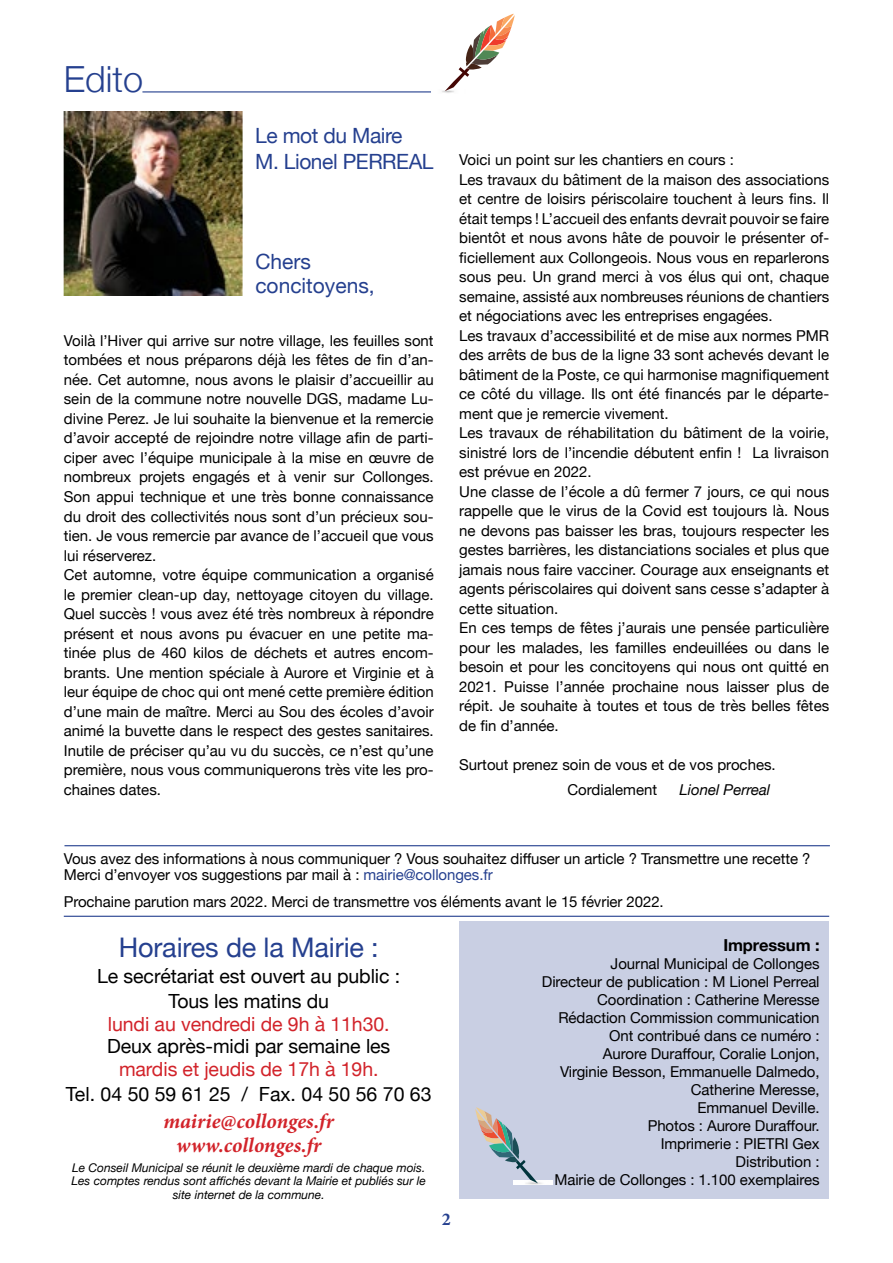
<style>
.page{position:relative;width:893px;height:1263px;background:#fff}
.page>*{position:absolute;margin:0;border:0;box-sizing:border-box;transform-origin:0 0}
.t1{font:300 36px "Helvetica Neue";color:#25408f}
.t2{font:27px "Helvetica Neue";letter-spacing:-.005em;color:#25408f}
.t3{font:italic 700 21px/24px "Minion Pro";color:#d2232a;text-align:center}
.t4{font:21px/25.2px "Helvetica Neue";letter-spacing:-.02em;color:#25408f}
.t5{font:21px/24px "Helvetica Neue";color:#25408f}
.t6{font:19.5px/25.5px "Helvetica Neue";letter-spacing:-.005em;color:#000;text-align:center}
.t7{font:19.5px "Helvetica Neue";letter-spacing:-.005em;color:#d2232a}
.t8{font:700 18px "Minion Pro";color:#25408f}
.t9{font:700 16.5px "Helvetica Neue";letter-spacing:-.005em;color:#000}
.t10{font:15px/19.5px "Helvetica Neue";color:#000}
.t11{font:italic 15px "Helvetica Neue";color:#000}
.t12{font:italic 12px/13.5px "Helvetica Neue";color:#000;text-align:center}
.s1{color:#25408f}
</style>
<div class="page">
<hr style="left:142px;top:91px;width:301px;height:1px;background:#25408f">
<img style="left:431px;top:90px;width:23px;height:3px">
<svg style="left:445px;top:14px;width:70px;height:77px"></svg>
<img style="left:65px;top:112px;width:176px;height:184px">
<div style="left:459px;top:922px;width:370px;height:277px;background:#c9cfe3"></div>
<img style="left:514px;top:1180px;width:39px;height:5px">
<svg style="left:475px;top:1107px;width:63px;height:76px"></svg>
<hr style="left:64px;top:916px;width:765px;height:1px;background:#25408f">
<hr style="left:64px;top:845px;width:766px;height:1px;background:#25408f">
<h1 class="t1" style="left:64px;top:50px;width:81px">Edito</h1>
<h3 class="t4" style="left:255px;top:124px;width:180px">Le mot du Maire<br>M. Lionel PERREAL</h3>
<h3 class="t5" style="left:255px;top:251px;width:121px">Chers concitoyens,</h3>
<p class="t10" style="left:64px;top:332px;width:371px">Voilà l’Hiver qui arrive sur notre village, les feuilles sont tombées et nous préparons déjà les fêtes de fin d’an&shy;née. Cet automne, nous avons le plaisir d’accueillir au sein de la commune notre nouvelle DGS, madame Lu&shy;divine Perez. Je lui souhaite la bienvenue et la remercie d’avoir accepté de rejoindre notre village afin de parti&shy;ciper avec l’équipe municipale à la mise en œuvre de nombreux projets engagés et à venir sur Collonges.<br>Son appui technique et une très bonne connaissance du droit des collectivités nous sont d’un précieux sou&shy;tien. Je vous remercie par avance de l’accueil que vous lui réserverez.<br>Cet automne, votre équipe communication a organisé le premier clean-up day, nettoyage citoyen du village.<br>Quel succès ! vous avez été très nombreux à répondre présent et nous avons pu évacuer en une petite ma&shy;tinée plus de 460 kilos de déchets et autres encom&shy;brants. Une mention spéciale à Aurore et Virginie et à leur équipe de choc qui ont mené cette première édition d’une main de maître. Merci au Sou des écoles d’avoir animé la buvette dans le respect des gestes sanitaires.<br>Inutile de préciser qu’au vu du succès, ce n’est qu’une première, nous vous communiquerons très vite les pro&shy;chaines dates.</p>
<p class="t10" style="left:459px;top:151px;width:371px">Voici un point sur les chantiers en cours :<br>Les travaux du bâtiment de la maison des associations et centre de loisirs périscolaire touchent à leurs fins. Il était temps ! L’accueil des enfants devrait pouvoir se faire bientôt et nous avons hâte de pouvoir le présenter of&shy;ficiellement aux Collongeois. Nous vous en reparlerons sous peu. Un grand merci à vos élus qui ont, chaque semaine, assisté aux nombreuses réunions de chantiers et négociations avec les entreprises engagées.<br>Les travaux d’accessibilité et de mise aux normes PMR des arrêts de bus de la ligne 33 sont achevés devant le bâtiment de la Poste, ce qui harmonise magnifiquement ce côté du village. Ils ont été financés par le départe&shy;ment que je remercie vivement.<br>Les travaux de réhabilitation du bâtiment de la voirie, sinistré lors de l’incendie débutent enfin ! La livraison est prévue en 2022.<br>Une classe de l’école a dû fermer 7 jours, ce qui nous rappelle que le virus de la Covid est toujours là. Nous ne devons pas baisser les bras, toujours respecter les gestes barrières, les distanciations sociales et plus que jamais nous faire vacciner. Courage aux enseignants et agents périscolaires qui doivent sans cesse s’adapter à cette situation.<br>En ces temps de fêtes j’aurais une pensée particulière pour les malades, les familles endeuillées ou dans le besoin et pour les concitoyens qui nous ont quitté en 2021. Puisse l’année prochaine nous laisser plus de répit. Je souhaite à toutes et tous de très belles fêtes de fin d’année.</p>
<p class="t10" style="left:567px;top:753px;width:210px;line-height:25.5px;text-indent:-108px">Surtout prenez soin de vous et de vos proches.<br>Cordialement</p>
<p class="t11" style="left:679px;top:779px;width:92px">Lionel Perreal</p>
<p class="t10" style="left:64px;top:851px;width:748px;line-height:16.5px">Vous avez des informations à nous communiquer ? Vous souhaitez diffuser un article ? Transmettre une recette ?<br>Merci d’envoyer vos suggestions par mail à : <span class="s1">mairie@collonges.fr</span></p>
<p class="t10" style="left:64px;top:893px;width:601px">Prochaine parution mars 2022. Merci de transmettre vos éléments avant le 15 février 2022.</p>
<h2 class="t2" style="left:119px;top:928px;width:262px">Horaires de la Mairie :</h2>
<h3 class="t6" style="left:97px;top:964px;width:305px">Le secrétariat est ouvert au public :<br>Tous les matins du</h3>
<h3 class="t7" style="left:108px;top:1009px;width:283px">lundi au vendredi de 9h à 11h30.</h3>
<h3 class="t6" style="left:107px;top:1034px;width:285px">Deux après-midi par semaine les</h3>
<h3 class="t7" style="left:119px;top:1054px;width:261px">mardis et jeudis de 17h à 19h.</h3>
<h3 class="t6" style="left:66px;top:1082px;width:367px">Tel. 04 50 59 61 25 / Fax. 04 50 56 70 63</h3>
<h3 class="t3" style="left:164px;top:1110px;width:172px">mairie@collonges.fr www.collonges.fr</h3>
<p class="t12" style="left:71px;top:1161px;width:356px">Le Conseil Municipal se réunit le deuxième mardi de chaque mois.<br>Les comptes rendus sont affichés devant la Mairie et publiés sur le site internet de la commune.</p>
<p class="t8" style="left:442px;top:1208px;width:10px">2</p>
<p class="t9" style="left:723px;top:932px;width:98px">Impressum :</p>
<p class="t10" style="left:542px;top:955px;width:279px;line-height:18px;text-align:right">Journal Municipal de Collonges<br>Directeur de publication : M Lionel Perreal<br>Coordination : Catherine Meresse<br>Rédaction Commission communication<br>Ont contribué dans ce numéro :<br>Aurore Duraffour, Coralie Lonjon,<br>Virginie Besson, Emmanuelle Dalmedo,<br>Catherine Meresse,<br>Emmanuel Deville.<br>Photos : Aurore Duraffour.<br>Imprimerie : PIETRI Gex<br>Distribution :<br>Mairie de Collonges : 1.100 exemplaires</p>
</div>
